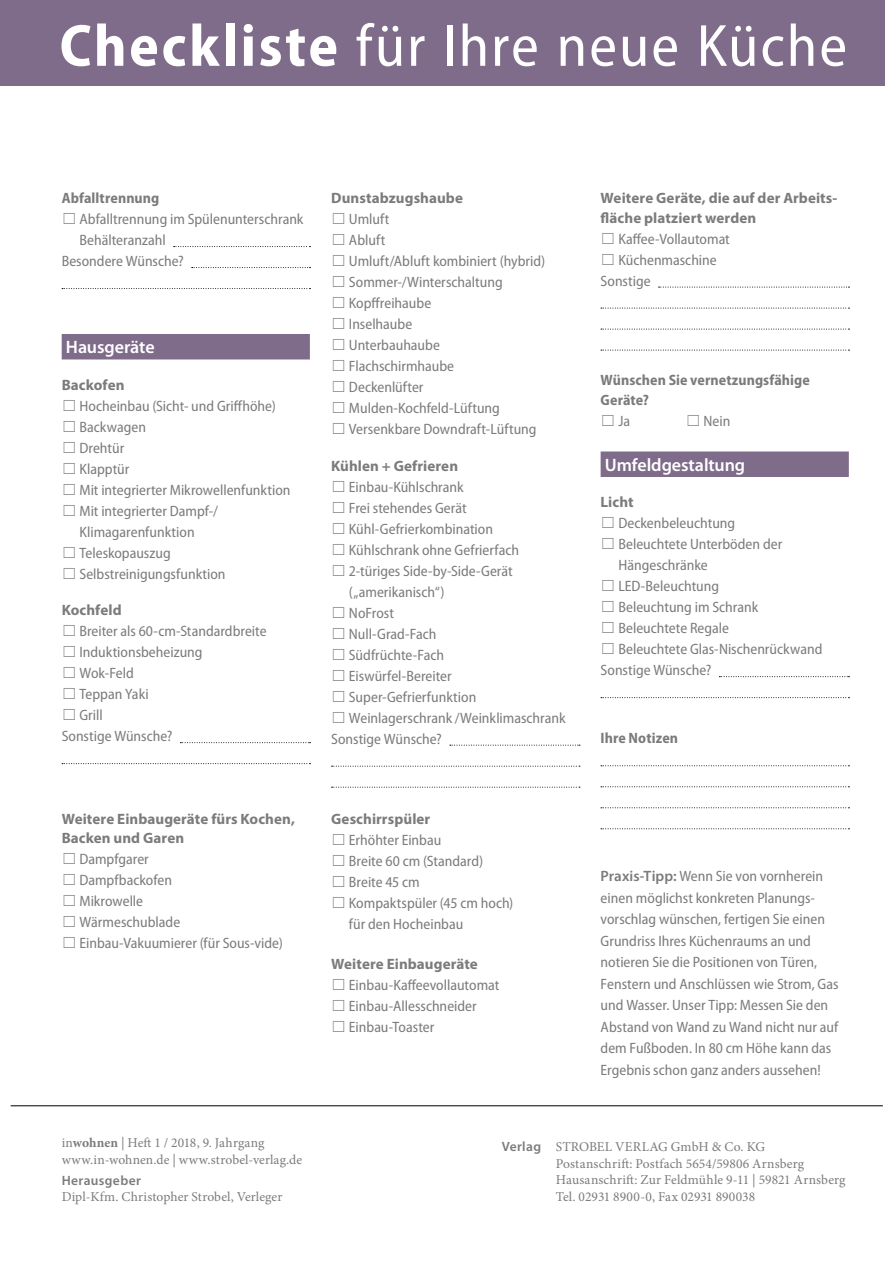
<style>
.page{position:relative;width:885px;height:1263px;background:#fff}
.page>*{position:absolute;margin:0;border:0;box-sizing:border-box;transform-origin:0 0}
.t1{font:semi-condensed 60px "Myriad Pro";letter-spacing:.035em;color:#fff}
.t2{font:600 18px "Myriad Pro";letter-spacing:-.005em;color:#fff}
.t3{font:semi-condensed 15px/21px "Myriad Pro";color:#7c7b7b}
.t4{font:700 15px/19.5px "Myriad Pro";letter-spacing:.005em;color:#7c7b7b}
.t5{font:700 semi-condensed 15px/19.5px "Myriad Pro";letter-spacing:.005em;color:#7c7b7b}
.t6{font:13.5px/16.5px "Minion Pro";letter-spacing:.01em;color:#7c7b7b}
.t7{font:600 13.5px "Myriad Pro";letter-spacing:.03em;color:#7c7b7b}
.s1{font-weight:700}
.s2{font-family:"MS Gothic";font-stretch:normal}
.s3{font-weight:700;font-stretch:normal}
.s4{font-weight:600;font-stretch:normal}
.s5{font-family:"Myriad Pro";font-weight:600}
</style>
<div class="page">
<div style="left:0;top:0;width:884px;height:85px;background:#7f6b8a"></div>
<svg style="left:174px;top:246px;width:136px;height:1px"></svg>
<svg style="left:192px;top:267px;width:118px;height:1px"></svg>
<svg style="left:62px;top:288px;width:248px;height:1px"></svg>
<div style="left:62px;top:334px;width:248px;height:25px;background:#7f6b8a"></div>
<svg style="left:180px;top:742px;width:130px;height:1px"></svg>
<svg style="left:62px;top:763px;width:248px;height:1px"></svg>
<svg style="left:450px;top:745px;width:130px;height:1px"></svg>
<svg style="left:331px;top:766px;width:249px;height:1px"></svg>
<svg style="left:331px;top:787px;width:249px;height:1px"></svg>
<svg style="left:658px;top:287px;width:191px;height:1px"></svg>
<svg style="left:601px;top:308px;width:248px;height:1px"></svg>
<svg style="left:601px;top:329px;width:248px;height:1px"></svg>
<svg style="left:601px;top:350px;width:248px;height:1px"></svg>
<div style="left:600px;top:451px;width:248px;height:26px;background:#7f6b8a"></div>
<svg style="left:719px;top:676px;width:130px;height:1px"></svg>
<svg style="left:601px;top:697px;width:248px;height:1px"></svg>
<svg style="left:601px;top:765px;width:248px;height:1px"></svg>
<svg style="left:601px;top:786px;width:248px;height:1px"></svg>
<svg style="left:601px;top:807px;width:248px;height:1px"></svg>
<svg style="left:601px;top:828px;width:248px;height:1px"></svg>
<hr style="left:11px;top:1105px;width:871px;height:1px;background:#000">
<h1 class="t1" style="left:60px;top:13px;width:789px"><span class="s1">Checkliste</span> für Ihre neue Küche</h1>
<p class="t5" style="left:62px;top:188px;width:99px">Abfalltrennung</p>
<p class="t3" style="left:62px;top:209px;width:243px"><span class="s2">☐</span> Abfalltrennung im Spülenunterschrank</p>
<p class="t3" style="left:79px;top:230px;width:88px">Behälteranzahl</p>
<p class="t3" style="left:62px;top:251px;width:124px">Besondere Wünsche?</p>
<p class="t2" style="left:66px;top:337px;width:90px">Hausgeräte</p>
<p class="t4" style="left:62px;top:374px;width:64px">Backofen</p>
<p class="t3" style="left:62px;top:395px;width:216px"><span class="s2">☐</span> Hocheinbau (Sicht- und Griffhöhe)</p>
<p class="t3" style="left:62px;top:416px;width:86px"><span class="s2">☐</span> Backwagen</p>
<p class="t3" style="left:62px;top:437px;width:64px"><span class="s2">☐</span> Drehtür</p>
<p class="t3" style="left:62px;top:458px;width:69px"><span class="s2">☐</span> Klapptür</p>
<p class="t3" style="left:62px;top:479px;width:230px"><span class="s2">☐</span> Mit integrierter Mikrowellenfunktion</p>
<p class="t3" style="left:62px;top:500px;width:158px"><span class="s2">☐</span> Mit integrierter Dampf-/</p>
<p class="t3" style="left:79px;top:521px;width:117px">Klimagarenfunktion</p>
<p class="t3" style="left:62px;top:542px;width:110px"><span class="s2">☐</span> Teleskopauszug</p>
<p class="t3" style="left:62px;top:563px;width:165px"><span class="s2">☐</span> Selbstreinigungsfunktion</p>
<p class="t3" style="left:62px;top:600px;width:206px"><span class="s3">Kochfeld<br></span><span class="s2">☐</span> Breiter als 60-cm-Standardbreite <span class="s2">☐</span> Induktionsbeheizung<br><span class="s2">☐</span> Wok-Feld<br><span class="s2">☐</span> Teppan Yaki<br><span class="s2">☐</span> Grill<br>Sonstige Wünsche?</p>
<p class="t3" style="left:331px;top:188px;width:216px"><span class="s3">Dunstabzugshaube<br></span><span class="s2">☐</span> Umluft<br><span class="s2">☐</span> Abluft<br><span class="s2">☐</span> Umluft/Abluft kombiniert (hybrid) <span class="s2">☐</span> Sommer-/Winterschaltung<br><span class="s2">☐</span> Kopffreihaube<br><span class="s2">☐</span> Inselhaube<br><span class="s2">☐</span> Unterbauhaube<br><span class="s2">☐</span> Flachschirmhaube<br><span class="s2">☐</span> Deckenlüfter<br><span class="s2">☐</span> Mulden-Kochfeld-Lüftung<br><span class="s2">☐</span> Versenkbare Downdraft-Lüftung</p>
<p class="t4" style="left:331px;top:455px;width:128px">Kühlen + Gefrieren</p>
<p class="t3" style="left:331px;top:476px;width:134px"><span class="s2">☐</span> Einbau-Kühlschrank</p>
<p class="t3" style="left:331px;top:497px;width:137px"><span class="s2">☐</span> Frei stehendes Gerät</p>
<p class="t3" style="left:331px;top:518px;width:163px"><span class="s2">☐</span> Kühl-Gefrierkombination</p>
<p class="t3" style="left:331px;top:539px;width:189px"><span class="s2">☐</span> Kühlschrank ohne Gefrierfach</p>
<p class="t3" style="left:331px;top:560px;width:183px"><span class="s2">☐</span> 2-türiges Side-by-Side-Gerät</p>
<p class="t3" style="left:349px;top:581px;width:97px">(„amerikanisch“)</p>
<p class="t3" style="left:331px;top:602px;width:64px"><span class="s2">☐</span> NoFrost</p>
<p class="t3" style="left:331px;top:623px;width:107px"><span class="s2">☐</span> Null-Grad-Fach</p>
<p class="t3" style="left:331px;top:644px;width:114px"><span class="s2">☐</span> Südfrüchte-Fach</p>
<p class="t3" style="left:331px;top:665px;width:122px"><span class="s2">☐</span> Eiswürfel-Bereiter</p>
<p class="t3" style="left:331px;top:686px;width:147px"><span class="s2">☐</span> Super-Gefrierfunktion</p>
<p class="t3" style="left:331px;top:707px;width:236px"><span class="s2">☐</span> Weinlagerschrank /Weinklimaschrank</p>
<p class="t3" style="left:331px;top:728px;width:112px">Sonstige Wünsche?</p>
<p class="t4" style="left:600px;top:188px;width:238px">Weitere Geräte, die auf der Arbeits&shy;fläche platziert werden</p>
<p class="t3" style="left:600px;top:228px;width:131px"><span class="s2">☐</span> Kaffee-Vollautomat <span class="s2">☐</span> Küchenmaschine<br>Sonstige</p>
<p class="t5" style="left:600px;top:370px;width:211px">Wünschen Sie vernetzungsfähige<br>Geräte?</p>
<p class="t3" style="left:600px;top:410px;width:31px"><span class="s2">☐</span> Ja</p>
<p class="t3" style="left:685px;top:410px;width:46px"><span class="s2">☐</span> Nein</p>
<p class="t2" style="left:604px;top:455px;width:142px">Umfeldgestaltung</p>
<p class="t4" style="left:600px;top:492px;width:35px">Licht</p>
<p class="t3" style="left:600px;top:513px;width:136px"><span class="s2">☐</span> Deckenbeleuchtung</p>
<p class="t3" style="left:600px;top:534px;width:183px"><span class="s2">☐</span> Beleuchtete Unterböden der</p>
<p class="t3" style="left:618px;top:555px;width:91px">Hängeschränke</p>
<p class="t3" style="left:600px;top:576px;width:120px"><span class="s2">☐</span> LED-Beleuchtung</p>
<p class="t3" style="left:600px;top:597px;width:159px"><span class="s2">☐</span> Beleuchtung im Schrank</p>
<p class="t3" style="left:600px;top:618px;width:130px"><span class="s2">☐</span> Beleuchtete Regale</p>
<p class="t3" style="left:600px;top:639px;width:223px"><span class="s2">☐</span> Beleuchtete Glas-Nischenrückwand</p>
<p class="t3" style="left:600px;top:660px;width:112px">Sonstige Wünsche?</p>
<p class="t5" style="left:600px;top:729px;width:79px">Ihre Notizen</p>
<p class="t4" style="left:62px;top:809px;width:235px">Weitere Einbaugeräte fürs Kochen,<br>Backen und Garen</p>
<p class="t3" style="left:62px;top:849px;width:223px"><span class="s2">☐</span> Dampfgarer<br><span class="s2">☐</span> Dampfbackofen<br><span class="s2">☐</span> Mikrowelle<br><span class="s2">☐</span> Wärmeschublade<br><span class="s2">☐</span> Einbau-Vakuumierer (für Sous-vide)</p>
<p class="t4" style="left:331px;top:808px;width:101px">Geschirrspüler</p>
<p class="t3" style="left:331px;top:829px;width:112px"><span class="s2">☐</span> Erhöhter Einbau</p>
<p class="t3" style="left:331px;top:850px;width:153px"><span class="s2">☐</span> Breite 60 cm (Standard)</p>
<p class="t3" style="left:331px;top:871px;width:90px"><span class="s2">☐</span> Breite 45 cm</p>
<p class="t3" style="left:331px;top:892px;width:184px"><span class="s2">☐</span> Kompaktspüler (45 cm hoch)</p>
<p class="t3" style="left:349px;top:913px;width:116px">für den Hocheinbau</p>
<p class="t3" style="left:331px;top:954px;width:170px"><span class="s3">Weitere Einbaugeräte<br></span><span class="s2">☐</span> Einbau-Kaffeevollautomat <span class="s2">☐</span> Einbau-Allesschneider<br><span class="s2">☐</span> Einbau-Toaster</p>
<p class="t3" style="left:600px;top:865px;width:239px;line-height:21.6px"><span class="s4">Praxis-Tipp:</span> Wenn Sie von vornherein einen möglichst konkreten Planungs&shy;vorschlag wünschen, fertigen Sie einen Grundriss Ihres Küchenraums an und notieren Sie die Positionen von Türen, Fenstern und Anschlüssen wie Strom, Gas und Wasser. Unser Tipp: Messen Sie den Abstand von Wand zu Wand nicht nur auf dem Fußboden. In 80 cm Höhe kann das Ergebnis schon ganz anders aussehen!</p>
<p class="t6" style="left:62px;top:1135px;width:242px">in<span class="s1">wohnen</span> | Heft 1 / 2018, 9. Jahrgang www.in-wohnen.de | www.strobel-verlag.de</p>
<p class="t7" style="left:62px;top:1172px;width:81px">Herausgeber</p>
<p class="t6" style="left:62px;top:1188px;width:222px">Dipl-Kfm. Christopher Strobel, Verleger</p>
<p class="t6" style="left:555px;top:1138px;width:291px;text-indent:-54px"><span class="s5">Verlag</span> STROBEL VERLAG GmbH &amp; Co. KG<br>Postanschrift: Postfach 5654/59806 Arnsberg Hausanschrift: Zur Feldmühle 9-11 | 59821 Arnsberg Tel. 02931 8900-0, Fax 02931 890038</p>
</div>
